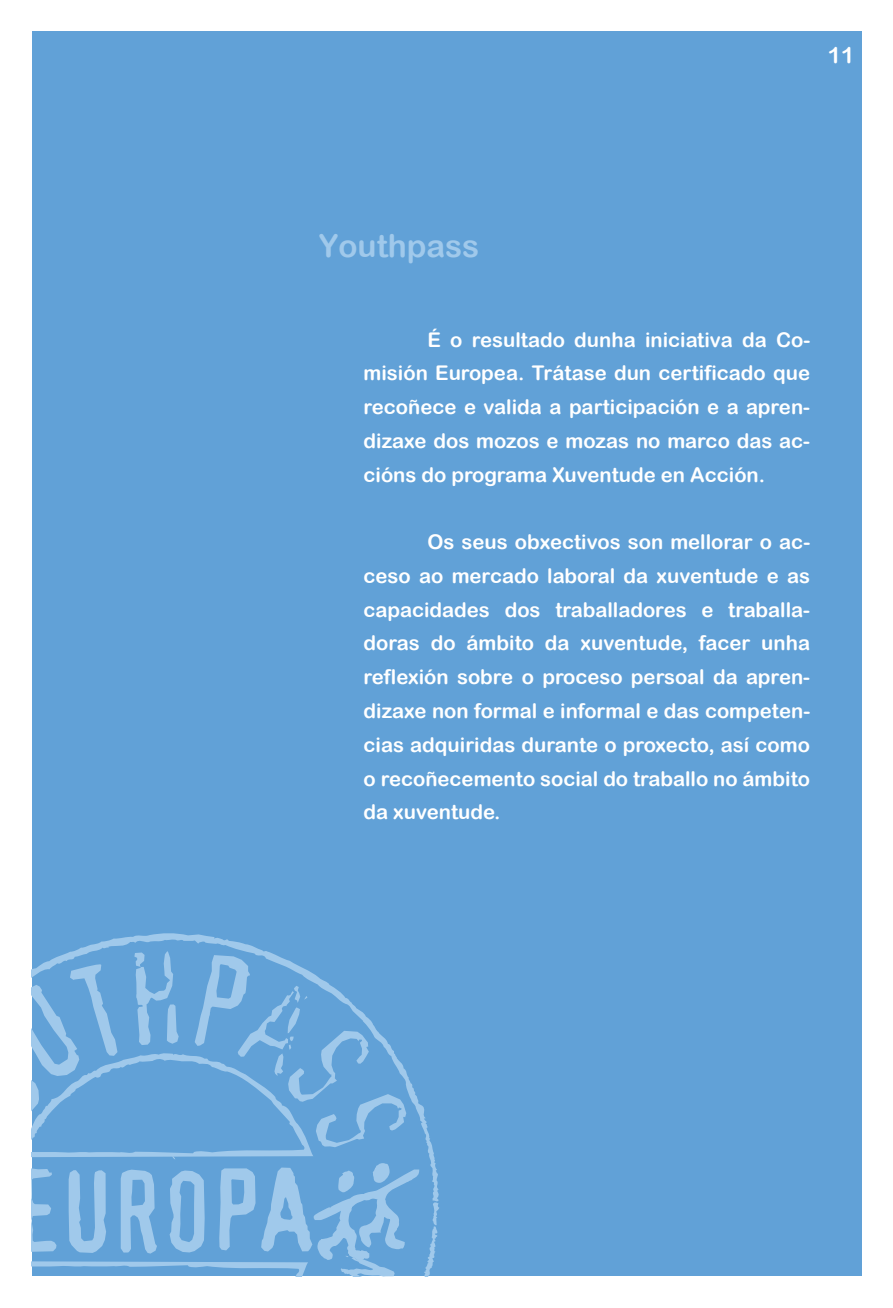
<style>
.page{position:relative;width:893px;height:1308px;background:#fff}
.page>*{position:absolute;margin:0;border:0;box-sizing:border-box;transform-origin:0 0}
.t1{font:110.48px "XBAND Rough";letter-spacing:-.05em;color:#a0c9eb}
.t2{font:31.5px "Arial Rounded MT Bold";color:#a0c9eb}
.t3{font:22.5px "Arial Rounded MT Bold";color:#fff}
.t4{font:20.25px/33.8px "Arial Rounded MT Bold";color:#fff;text-align:justify}
</style>
<div class="page">
<div style="left:32px;top:32px;width:829px;height:1244px;background:#61a1d7"></div>
<svg style="left:79px;top:933px;width:179px;height:16px"></svg>
<svg style="left:31px;top:949px;width:408px;height:328px"></svg>
<p class="t3" style="left:828px;top:42px;width:28px">11</p>
<h2 class="t2" style="left:319px;top:227px;width:162px">Youthpass</h2>
<p class="t4" style="left:364px;top:322px;width:448px;text-indent:64px">É o resultado dunha iniciativa da Co&shy;misión Europea. Trátase dun certificado que recoñece e valida a participación e a apren&shy;dizaxe dos mozos e mozas no marco das ac&shy;cións do programa Xuventude en Acción.</p>
<p class="t4" style="left:364px;top:525px;width:448px;text-indent:64px">Os seus obxectivos son mellorar o ac&shy;ceso ao mercado laboral da xuventude e as capacidades dos traballadores e traballa&shy;doras do ámbito da xuventude, facer unha reflexión sobre o proceso persoal da apren&shy;dizaxe non formal e informal e das competen&shy;cias adquiridas durante o proxecto, así como o recoñecemento social do traballo no ámbito da xuventude.</p>
<h1 class="t1" style="left:9px;top:1163px;width:306px">EUROPA</h1>
</div>
